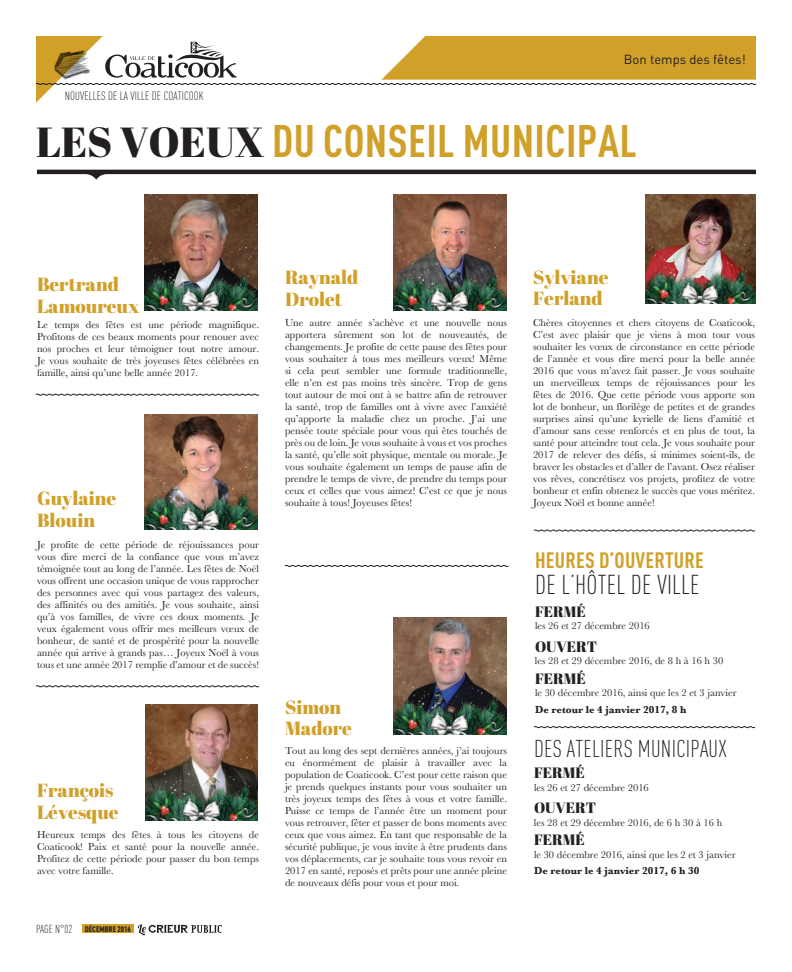
<style>
.page{position:relative;width:792px;height:972px;background:#fff}
.page>*{position:absolute;margin:0;border:0;box-sizing:border-box;transform-origin:0 0}
.t1{font:700 condensed 45px "DINOT";letter-spacing:.01em;color:#d0a029}
.t2{font:42px "Abril Fatface";color:#231f20}
.t3{font:300 condensed 27px "DINOT";letter-spacing:.01em;color:#231f20}
.t4{font:300 condensed 24px "DINOT";letter-spacing:.01em;color:#231f20}
.t5{font:700 condensed 22px "DINOT";letter-spacing:.01em;color:#d0a029}
.t6{font:19px/21.5px "Abril Fatface";color:#d0a029}
.t7{font:15px "Abril Fatface";color:#231f20}
.t8{font:13px "DINOT";color:#231f20}
.t9{font:300 condensed 12px "DINOT";letter-spacing:.01em;color:#231f20}
.t10{font:300 condensed 11.5px "DINOT";color:#231f20}
.t11{font:10.5px/12px "Baskerville";color:#231f20;text-align:justify}
.t12{font:700 10.5px "Baskerville";color:#231f20}
.t13{font:900 condensed 8px "DINOT";letter-spacing:.01em;color:#231f20}
.s1{font-family:"Abril Fatface";font-weight:400;font-stretch:normal;font-size:42px;color:#231f20}
</style>
<div class="page">
<div style="left:82px;top:924px;width:51px;height:9px;background:#d0a029"></div>
<svg style="left:138px;top:924px;width:84px;height:11px"></svg>
<svg style="left:35px;top:36px;width:722px;height:67px"></svg>
<svg style="left:35px;top:393px;width:225px;height:3px"></svg>
<svg style="left:284px;top:565px;width:225px;height:2px"></svg>
<svg style="left:533px;top:529px;width:223px;height:3px"></svg>
<svg style="left:35px;top:685px;width:225px;height:3px"></svg>
<img style="left:145px;top:705px;width:113px;height:115px">
<img style="left:145px;top:195px;width:113px;height:115px">
<img style="left:145px;top:414px;width:113px;height:116px">
<img style="left:394px;top:195px;width:113px;height:115px">
<img style="left:394px;top:617px;width:113px;height:118px">
<img style="left:645px;top:195px;width:111px;height:109px">
<svg style="left:533px;top:726px;width:223px;height:2px"></svg>
<svg style="left:37px;top:170px;width:719px;height:10px"></svg>
<p class="t9" style="left:65px;top:89px;width:140px">NOUVELLES DE LA VILLE DE COATICOOK</p>
<p class="t8" style="left:624px;top:50px;width:123px">Bon temps des fêtes!</p>
<h2 class="t2" style="left:36px;top:113px;width:26px">lEs</h2>
<h1 class="t1" style="left:120px;top:114px;width:519px"><span class="s1">voeux</span> DU CONSEIL MUNICIPAL</h1>
<h3 class="t6" style="left:37px;top:273px;width:104px">Bertrand<br>Lamoureux</h3>
<p class="t11" style="left:37px;top:319px;width:224px">Le temps des fêtes est une période magnifique.<br>Profitons de ces beaux moments pour renouer avec nos proches et leur témoigner tout notre amour.<br>Je vous souhaite de très joyeuses fêtes célébrées en famille, ainsi qu’une belle année 2017.</p>
<h3 class="t6" style="left:37px;top:487px;width:81px">Guylaine<br>Blouin</h3>
<p class="t11" style="left:37px;top:539px;width:224px">Je profite de cette période de réjouissances pour vous dire merci de la confiance que vous m’avez témoignée tout au long de l’année. Les fêtes de Noël vous offrent une occasion unique de vous rapprocher des personnes avec qui vous partagez des valeurs, des affinités ou des amitiés. Je vous souhaite, ainsi qu’à vos familles, de vivre ces doux moments. Je veux également vous offrir mes meilleurs vœux de bonheur, de santé et de prospérité pour la nouvelle année qui arrive à grands pas… Joyeux Noël à vous tous et une année 2017 remplie d’amour et de succès!</p>
<h3 class="t6" style="left:37px;top:779px;width:83px">François<br>Lévesque</h3>
<p class="t11" style="left:37px;top:829px;width:224px">Heureux temps des fêtes à tous les citoyens de Coaticook! Paix et santé pour la nouvelle année.<br>Profitez de cette période pour passer du bon temps avec votre famille.</p>
<p class="t10" style="left:36px;top:922px;width:5px">PAGE</p>
<p class="t10" style="left:55px;top:922px;width:19px">N°02</p>
<p class="t13" style="left:85px;top:924px;width:48px">DÉCEMBRE 2016</p>
<h3 class="t6" style="left:285px;top:266px;width:75px">Raynald<br>Drolet</h3>
<p class="t11" style="left:285px;top:317px;width:224px">Une autre année s’achève et une nouvelle nous apportera sûrement son lot de nouveautés, de changements. Je profite de cette pause des fêtes pour vous souhaiter à tous mes meilleurs vœux! Même si cela peut sembler une formule traditionnelle, elle n’en est pas moins très sincère. Trop de gens tout autour de moi ont à se battre afin de retrouver la santé, trop de familles ont à vivre avec l’anxiété qu’apporte la maladie chez un proche. J’ai une pensée toute spéciale pour vous qui êtes touchés de près ou de loin. Je vous souhaite à vous et vos proches la santé, qu’elle soit physique, mentale ou morale. Je vous souhaite également un temps de pause afin de prendre le temps de vivre, de prendre du temps pour ceux et celles que vous aimez! C’est ce que je nous souhaite à tous! Joyeuses fêtes!</p>
<h3 class="t6" style="left:285px;top:696px;width:69px">Simon<br>Madore</h3>
<p class="t11" style="left:285px;top:745px;width:224px">Tout au long des sept dernières années, j’ai toujours eu énormément de plaisir à travailler avec la population de Coaticook. C’est pour cette raison que je prends quelques instants pour vous souhaiter un très joyeux temps des fêtes à vous et votre famille.<br>Puisse ce temps de l’année être un moment pour vous retrouver, fêter et passer de bons moments avec ceux que vous aimez. En tant que responsable de la sécurité publique, je vous invite à être prudents dans vos déplacements, car je souhaite tous vous revoir en 2017 en santé, reposés et prêts pour une année pleine de nouveaux défis pour vous et pour moi.</p>
<h3 class="t6" style="left:533px;top:266px;width:77px">Sylviane<br>Ferland</h3>
<p class="t11" style="left:533px;top:316px;width:224px">Chères citoyennes et chers citoyens de Coaticook, C’est avec plaisir que je viens à mon tour vous souhaiter les vœux de circonstance en cette période de l’année et vous dire merci pour la belle année 2016 que vous m’avez fait passer. Je vous souhaite un merveilleux temps de réjouissances pour les fêtes de 2016. Que cette période vous apporte son lot de bonheur, un florilège de petites et de grandes surprises ainsi qu’une kyrielle de liens d’amitié et d’amour sans cesse renforcés et en plus de tout, la santé pour atteindre tout cela. Je vous souhaite pour 2017 de relever des défis, si minimes soient-ils, de braver les obstacles et d’aller de l’avant. Osez réaliser vos rêves, concrétisez vos projets, profitez de votre bonheur et enfin obtenez le succès que vous méritez.<br>Joyeux Noël et bonne année!</p>
<h3 class="t5" style="left:535px;top:547px;width:170px">HEURES D’OUVERTURE</h3>
<h3 class="t3" style="left:535px;top:569px;width:166px">DE L’HÔTEL DE VILLE</h3>
<h3 class="t7" style="left:535px;top:601px;width:52px">Fermé</h3>
<p class="t11" style="left:535px;top:620px;width:116px">les 26 et 27 décembre 2016</p>
<h3 class="t7" style="left:535px;top:636px;width:64px">Ouvert</h3>
<p class="t11" style="left:535px;top:655px;width:190px">les 28 et 29 décembre 2016, de 8 h à 16 h 30</p>
<h3 class="t7" style="left:535px;top:668px;width:52px">Fermé</h3>
<p class="t11" style="left:535px;top:687px;width:203px">le 30 décembre 2016, ainsi que les 2 et 3 janvier</p>
<p class="t12" style="left:535px;top:703px;width:153px">De retour le 4 janvier 2017, 8 h</p>
<h3 class="t4" style="left:534px;top:735px;width:194px">DES ATELIERS MUNICIPAUX</h3>
<h3 class="t7" style="left:534px;top:763px;width:52px">Fermé</h3>
<p class="t11" style="left:534px;top:782px;width:116px">les 26 et 27 décembre 2016</p>
<h3 class="t7" style="left:534px;top:798px;width:64px">Ouvert</h3>
<p class="t11" style="left:534px;top:817px;width:190px">les 28 et 29 décembre 2016, de 6 h 30 à 16 h</p>
<h3 class="t7" style="left:534px;top:830px;width:52px">Fermé</h3>
<p class="t11" style="left:534px;top:849px;width:203px">le 30 décembre 2016, ainsi que les 2 et 3 janvier</p>
<p class="t12" style="left:534px;top:865px;width:167px">De retour le 4 janvier 2017, 6 h 30</p>
</div>
